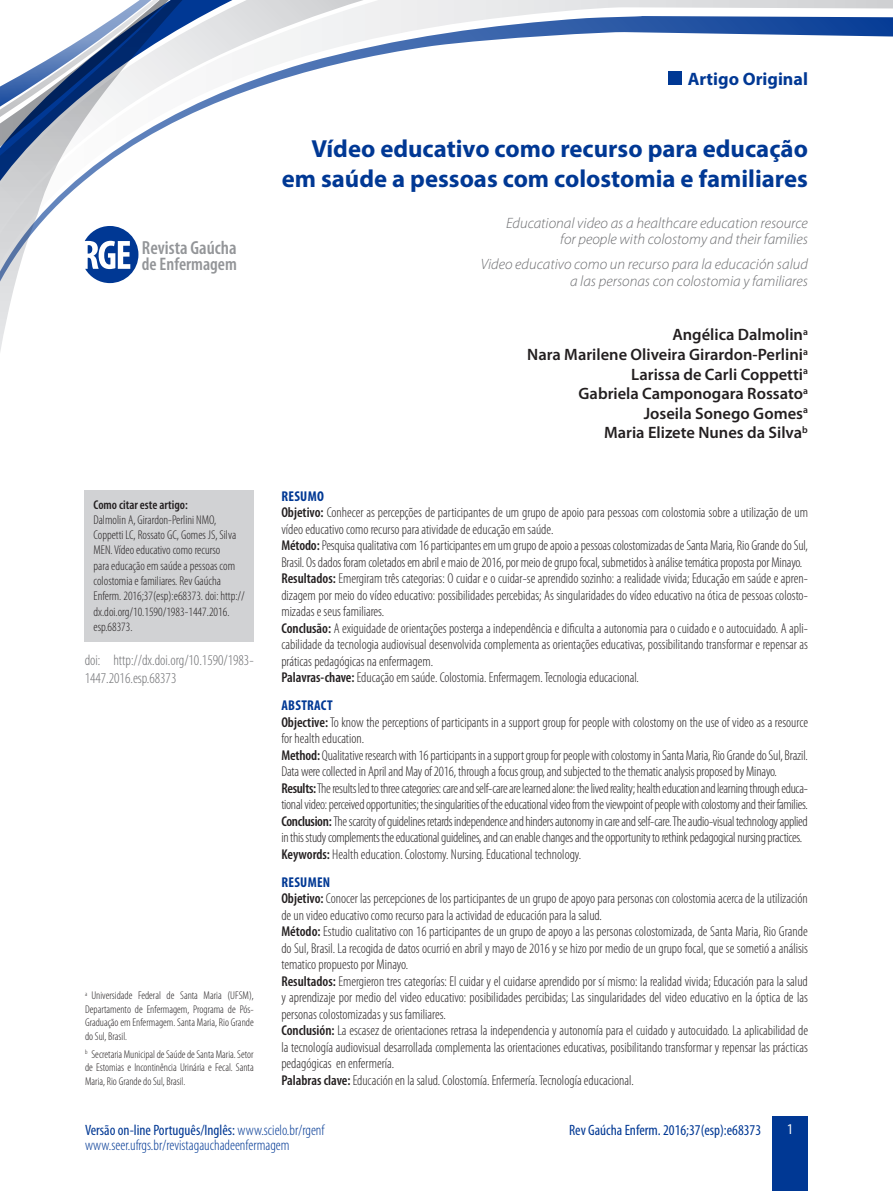
<style>
.page{position:relative;width:893px;height:1191px;background:#fff}
.page>*{position:absolute;margin:0;border:0;box-sizing:border-box;transform-origin:0 0}
.título1{font:700 24.75px/29.7px "Myriad Pro";color:#003894;text-align:right}
.t1{font:600 condensed 19.05px "Myriad Pro";color:#939598}
.t2{font:600 condensed 18.15px "Myriad Pro";color:#939598}
.t3{font:700 18px "Myriad Pro";color:#003894}
.autores{font:600 16.5px "Myriad Pro";color:#231f20}
.título2{font:italic 300 15px/16.5px "Myriad Pro";color:#6c6d70;text-align:right}
.t4{font:condensed 15px "Myriad Pro";color:#003894}
.DOI{font:300 condensed 15px/18px "Myriad Pro";color:#6c6d70}
.t5{font:300 condensed 15px "Myriad Pro";color:#003894}
.t6{font:condensed 15px "Myriad Pro";color:#fff}
.resumo_texto{font:300 condensed 14.25px/16.5px "Myriad Pro";letter-spacing:-.01em;color:#231f20}
.resumo_título{font:700 condensed 14.25px "Myriad Pro";letter-spacing:.02em;color:#003894}
.como_citar_texto{font:300 condensed 12.75px/15.3px "Myriad Pro";color:#231f20}
.como_citar_título{font:600 condensed 12.75px "Myriad Pro";color:#231f20}
.rodapé{font:300 condensed 11.25px/13.5px "Myriad Pro";color:#231f20;text-align:justify}
.s1{font-weight:600}
.s2{font-weight:300}
</style>
<div class="page">
<div style="left:772px;top:1116px;width:36px;height:75px;background:#003894"></div>
<svg style="left:202px;top:0;width:691px;height:109px"></svg>
<svg style="left:0;top:0;width:202px;height:495px"></svg>
<svg style="left:85px;top:226px;width:53px;height:57px"></svg>
<div style="left:668px;top:72px;width:14px;height:13px;background:#003894"></div>
<div style="left:85px;top:490px;width:169px;height:151px;background:#d1d2d4"></div>
<h2 class="t1" style="left:142px;top:237px;width:96px">Revista Gaúcha</h2>
<p class="t2" style="left:142px;top:254px;width:96px">de Enfermagem</p>
<p class="como_citar_título" style="left:94px;top:497px;width:96px">Como citar este artigo:</p>
<p class="como_citar_texto" style="left:94px;top:512px;width:153px">Dalmolin A, Girardon-Perlini NMO, Coppetti LC, Rossato GC, Gomes JS, Silva MEN. Vídeo educativo como recurso<br>para educação em saúde a pessoas com colostomia e familiares. Rev Gaúcha Enferm. 2016;37(esp):e68373. doi: http:// dx.doi.org/10.1590/1983-1447.2016. esp.68373.</p>
<p class="DOI" style="left:85px;top:652px;width:171px">doi: http://dx.doi.org/10.1590/1983-<br>1447.2016.esp.68373</p>
<p class="rodapé" style="left:85px;top:989px;width:170px"><sup>a</sup> Universidade Federal de Santa Maria (UFSM), Departamento de Enfermagem, Programa de Pós-Graduação em Enfermagem. Santa Maria, Rio Grande do Sul, Brasil.</p>
<p class="rodapé" style="left:85px;top:1047px;width:170px"><sup>b</sup> Secretaria Municipal de Saúde de Santa Maria. Setor de Estomias e Incontinência Urinária e Fecal. Santa Maria, Rio Grande do Sul, Brasil.</p>
<p class="t3" style="left:688px;top:67px;width:122px">Artigo Original</p>
<p class="título1" style="left:282px;top:133px;width:528px">Vídeo educativo como recurso para educação em saúde a pessoas com colostomia e familiares</p>
<p class="título2" style="left:506px;top:215px;width:303px">Educational video as a healthcare education resource for people with colostomy and their families</p>
<p class="título2" style="left:481px;top:256px;width:329px">Video educativo como un recurso para la educación salud a las personas con colostomia y familiares</p>
<p class="autores" style="left:672px;top:326px;width:137px">Angélica Dalmolin<sup>a</sup></p>
<p class="autores" style="left:527px;top:345px;width:282px">Nara Marilene Oliveira Girardon-Perlini<sup>a</sup></p>
<p class="autores" style="left:631px;top:365px;width:178px">Larissa de Carli Coppetti<sup>a</sup></p>
<p class="autores" style="left:578px;top:384px;width:231px">Gabriela Camponogara Rossato<sup>a</sup></p>
<p class="autores" style="left:644px;top:404px;width:166px">Joseila Sonego Gomes<sup>a</sup></p>
<p class="autores" style="left:604px;top:423px;width:205px">Maria Elizete Nunes da Silva<sup>b</sup></p>
<p class="resumo_título" style="left:281px;top:488px;width:44px">RESUMO</p>
<p class="resumo_texto" style="left:281px;top:505px;width:528px"><span class="s1">Objetivo:</span> Conhecer as percepções de participantes de um grupo de apoio para pessoas com colostomia sobre a utilização de um vídeo educativo como recurso para atividade de educação em saúde.</p>
<p class="resumo_texto" style="left:281px;top:538px;width:528px"><span class="s1">Método:</span> Pesquisa qualitativa com 16 participantes em um grupo de apoio a pessoas colostomizadas de Santa Maria, Rio Grande do Sul,<br>Brasil. Os dados foram coletados em abril e maio de 2016, por meio de grupo focal, submetidos à análise temática proposta por Minayo.</p>
<p class="resumo_texto" style="left:281px;top:571px;width:528px;text-align:justify"><span class="s1">Resultados:</span> Emergiram três categorias: O cuidar e o cuidar-se aprendido sozinho: a realidade vivida; Educação em saúde e apren&shy;dizagem por meio do vídeo educativo: possibilidades percebidas; As singularidades do vídeo educativo na ótica de pessoas colosto&shy;mizadas e seus familiares.</p>
<p class="resumo_texto" style="left:281px;top:620px;width:528px;text-align:justify"><span class="s1">Conclusão:</span> A exiguidade de orientações posterga a independência e dificulta a autonomia para o cuidado e o autocuidado. A apli&shy;cabilidade da tecnologia audiovisual desenvolvida complementa as orientações educativas, possibilitando transformar e repensar as práticas pedagógicas na enfermagem.</p>
<p class="resumo_texto" style="left:281px;top:670px;width:359px"><span class="s1">Palavras-chave:</span> Educação em saúde. Colostomia. Enfermagem. Tecnologia educacional.</p>
<p class="resumo_título" style="left:281px;top:697px;width:53px">ABSTRACT</p>
<p class="resumo_texto" style="left:281px;top:714px;width:528px"><span class="s1">Objective:</span> To know the perceptions of participants in a support group for people with colostomy on the use of video as a resource for health education.</p>
<p class="resumo_texto" style="left:281px;top:747px;width:528px"><span class="s1">Method:</span> Qualitative research with 16 participants in a support group for people with colostomy in Santa Maria, Rio Grande do Sul, Brazil.<br>Data were collected in April and May of 2016, through a focus group, and subjected to the thematic analysis proposed by Minayo.</p>
<p class="resumo_texto" style="left:281px;top:780px;width:528px"><span class="s1">Results:</span> The results led to three categories: care and self-care are learned alone: the lived reality; health education and learning through educa&shy;tional video: perceived opportunities; the singularities of the educational video from the viewpoint of people with colostomy and their families.</p>
<p class="resumo_texto" style="left:281px;top:813px;width:528px"><span class="s1">Conclusion:</span> The scarcity of guidelines retards independence and hinders autonomy in care and self-care. The audio-visual technology applied in this study complements the educational guidelines, and can enable changes and the opportunity to rethink pedagogical nursing practices.</p>
<p class="resumo_texto" style="left:281px;top:846px;width:301px"><span class="s1">Keywords:</span> Health education. Colostomy. Nursing. Educational technology.</p>
<p class="resumo_título" style="left:281px;top:874px;width:50px">RESUMEN</p>
<p class="resumo_texto" style="left:281px;top:890px;width:528px"><span class="s1">Objetivo:</span> Conocer las percepciones de los participantes de un grupo de apoyo para personas con colostomia acerca de la utilización de un video educativo como recurso para la actividad de educación para la salud.</p>
<p class="resumo_texto" style="left:281px;top:923px;width:528px;text-align:justify"><span class="s1">Método:</span> Estudio cualitativo con 16 participantes de un grupo de apoyo a las personas colostomizada, de Santa Maria, Rio Grande do Sul, Brasil. La recogida de datos ocurrió en abril y mayo de 2016 y se hizo por medio de un grupo focal, que se sometió a análisis tematico propuesto por Minayo.</p>
<p class="resumo_texto" style="left:281px;top:973px;width:528px;text-align:justify"><span class="s1">Resultados:</span> Emergieron tres categorías: El cuidar y el cuidarse aprendido por sí mismo: la realidad vivida; Educación para la salud y aprendizaje por medio del video educativo: posibilidades percibidas; Las singularidades del video educativo en la óptica de las personas colostomizadas y sus familiares.</p>
<p class="resumo_texto" style="left:281px;top:1022px;width:528px;text-align:justify"><span class="s1">Conclusión:</span> La escasez de orientaciones retrasa la independencia y autonomía para el cuidado y autocuidado. La aplicabilidad de la tecnología audiovisual desarrollada complementa las orientaciones educativas, posibilitando transformar y repensar las prácticas pedagógicas en enfermería.</p>
<p class="resumo_texto" style="left:281px;top:1072px;width:354px"><span class="s1">Palabras clave:</span> Educación en la salud. Colostomía. Enfermería. Tecnología educacional.</p>
<p class="t4" style="left:85px;top:1122px;width:241px">Versão on-line Português/Inglês: <span class="s2">www.scielo.br/rgenf</span></p>
<p class="t4" style="left:569px;top:1122px;width:194px">Rev Gaúcha Enferm. 2016;37(esp):e68373</p>
<p class="t6" style="left:787px;top:1121px;width:7px">1</p>
<p class="t5" style="left:85px;top:1137px;width:206px">www.seer.ufrgs.br/revistagauchadeenfermagem</p>
</div>
